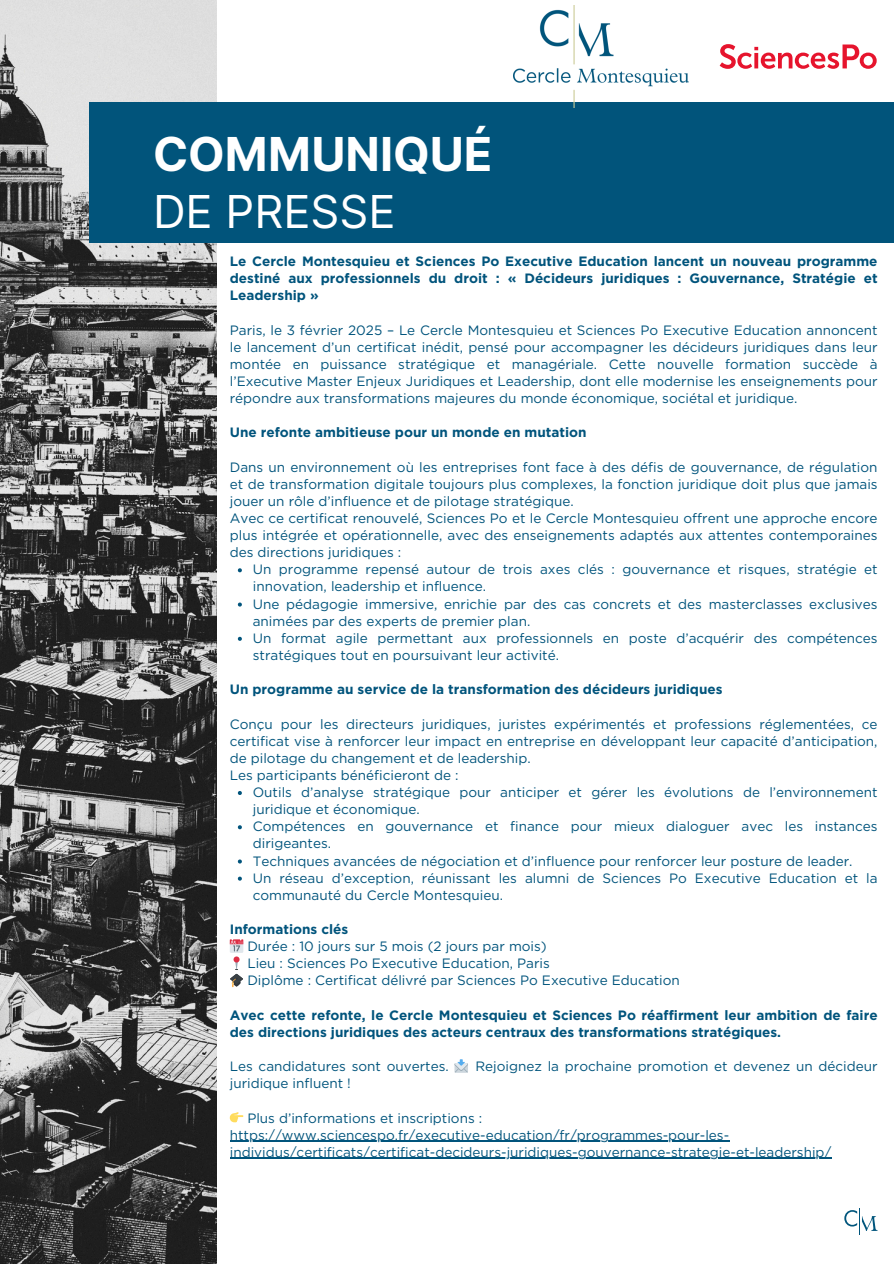
<style>
.page{position:relative;width:894px;height:1264px;background:#fff}
.page>*{position:absolute;margin:0;border:0;box-sizing:border-box;transform-origin:0 0}
.t1{font:700 46.8px "Inter";color:#fff}
.t2{font:45.3px "Inter";color:#fff}
.t3{font:13.5px/17.1px "Gotham";color:#01547c}
.t4{font:700 13.5px/17.1px "Gotham";color:#01547c;text-align:justify}
</style>
<div class="page">
<img style="left:0;top:0;width:216px;height:1263px">
<div style="left:89px;top:103px;width:804px;height:140px;background:#01547b"></div>
<img style="left:513px;top:6px;width:175px;height:101px">
<svg style="left:238px;top:568px;width:4px;height:4px"></svg>
<svg style="left:238px;top:602px;width:4px;height:4px"></svg>
<svg style="left:238px;top:636px;width:4px;height:5px"></svg>
<svg style="left:238px;top:791px;width:4px;height:4px"></svg>
<svg style="left:238px;top:825px;width:4px;height:4px"></svg>
<svg style="left:238px;top:859px;width:4px;height:4px"></svg>
<svg style="left:238px;top:876px;width:4px;height:4px"></svg>
<hr style="left:230px;top:1140px;width:499px;height:1px;background:#01547c">
<hr style="left:230px;top:1157px;width:601px;height:1px;background:#01547c">
<svg style="left:844px;top:1208px;width:33px;height:26px"></svg>
<svg style="left:719px;top:44px;width:157px;height:25px"></svg>
<p class="t1" style="left:153px;top:126px;width:341px">COMMUNIQUÉ</p>
<p class="t2" style="left:153px;top:184px;width:244px">DE PRESSE</p>
<p class="t4" style="left:230px;top:252px;width:649px">Le Cercle Montesquieu et Sciences Po Executive Education lancent un nouveau programme destiné aux professionnels du droit : « Décideurs juridiques : Gouvernance, Stratégie et Leadership »</p>
<h1 class="t3" style="left:230px;top:321px;width:649px;text-align:justify">Paris, le 3 février 2025 – Le Cercle Montesquieu et Sciences Po Executive Education annoncent le lancement d’un certificat inédit, pensé pour accompagner les décideurs juridiques dans leur montée en puissance stratégique et managériale. Cette nouvelle formation succède à l’Executive Master Enjeux Juridiques et Leadership, dont elle modernise les enseignements pour répondre aux transformations majeures du monde économique, sociétal et juridique.</h1>
<h2 class="t4" style="left:230px;top:424px;width:358px">Une refonte ambitieuse pour un monde en mutation</h2>
<h3 class="t3" style="left:230px;top:458px;width:649px;text-align:justify">Dans un environnement où les entreprises font face à des défis de gouvernance, de régulation et de transformation digitale toujours plus complexes, la fonction juridique doit plus que jamais jouer un rôle d’influence et de pilotage stratégique.</h3>
<p class="t3" style="left:230px;top:509px;width:649px;text-align:justify">Avec ce certificat renouvelé, Sciences Po et le Cercle Montesquieu offrent une approche encore plus intégrée et opérationnelle, avec des enseignements adaptés aux attentes contemporaines des directions juridiques :</p>
<h3 class="t3" style="left:253px;top:561px;width:626px">Un programme repensé autour de trois axes clés : gouvernance et risques, stratégie et innovation, leadership et influence.</h3>
<p class="t3" style="left:253px;top:595px;width:626px">Une pédagogie immersive, enrichie par des cas concrets et des masterclasses exclusives animées par des experts de premier plan.</p>
<p class="t3" style="left:253px;top:629px;width:626px">Un format agile permettant aux professionnels en poste d’acquérir des compétences stratégiques tout en poursuivant leur activité.</p>
<p class="t4" style="left:230px;top:680px;width:494px">Un programme au service de la transformation des décideurs juridiques</p>
<p class="t3" style="left:230px;top:715px;width:649px;text-align:justify">Conçu pour les directeurs juridiques, juristes expérimentés et professions réglementées, ce certificat vise à renforcer leur impact en entreprise en développant leur capacité d’anticipation, de pilotage du changement et de leadership.</p>
<p class="t3" style="left:230px;top:766px;width:230px">Les participants bénéficieront de :</p>
<h3 class="t3" style="left:253px;top:783px;width:626px">Outils d’analyse stratégique pour anticiper et gérer les évolutions de l’environnement juridique et économique.</h3>
<p class="t3" style="left:253px;top:817px;width:626px">Compétences en gouvernance et finance pour mieux dialoguer avec les instances dirigeantes.</p>
<p class="t3" style="left:253px;top:852px;width:601px">Techniques avancées de négociation et d’influence pour renforcer leur posture de leader.</p>
<p class="t3" style="left:253px;top:869px;width:626px">Un réseau d’exception, réunissant les alumni de Sciences Po Executive Education et la communauté du Cercle Montesquieu.</p>
<p class="t4" style="left:230px;top:920px;width:120px">Informations clés</p>
<p class="t3" style="left:247px;top:937px;width:301px">Durée : 10 jours sur 5 mois (2 jours par mois)</p>
<p class="t3" style="left:247px;top:954px;width:304px">Lieu : Sciences Po Executive Education, Paris</p>
<p class="t3" style="left:247px;top:972px;width:434px">Diplôme : Certificat délivré par Sciences Po Executive Education</p>
<p class="t4" style="left:230px;top:1006px;width:649px">Avec cette refonte, le Cercle Montesquieu et Sciences Po réaffirment leur ambition de faire des directions juridiques des acteurs centraux des transformations stratégiques.</p>
<p class="t3" style="left:230px;top:1057px;width:220px">Les candidatures sont ouvertes.</p>
<p class="t3" style="left:475px;top:1057px;width:403px">Rejoignez la prochaine promotion et devenez un décideur</p>
<p class="t3" style="left:230px;top:1074px;width:123px">juridique influent !</p>
<p class="t3" style="left:247px;top:1109px;width:236px">Plus d’informations et inscriptions :</p>
<h3 class="t3" style="left:230px;top:1126px;width:500px">https://www.sciencespo.fr/executive-education/fr/programmes-pour-les-</h3>
<p class="t3" style="left:230px;top:1143px;width:603px">individus/certificats/certificat-decideurs-juridiques-gouvernance-strategie-et-leadership/</p>
</div>
